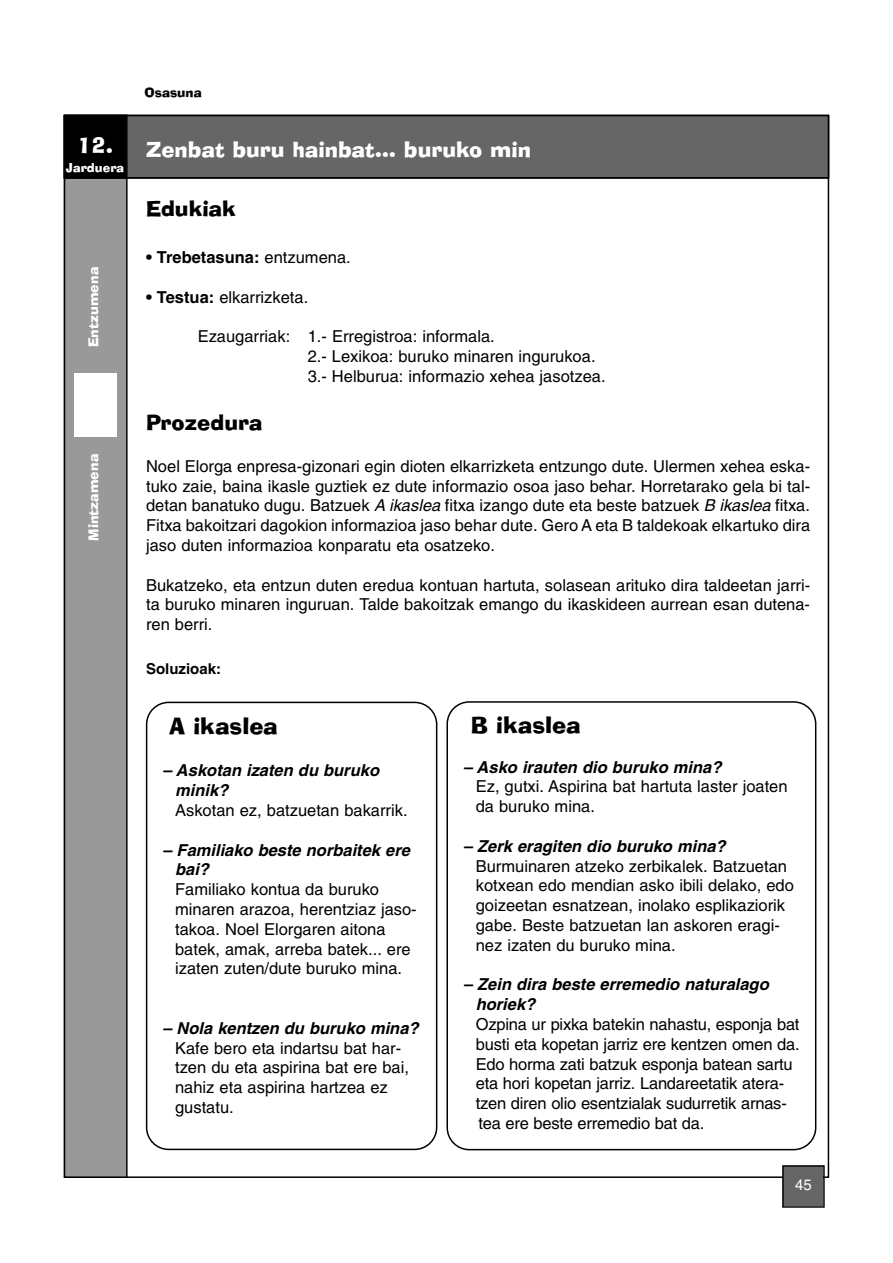
<style>
.page{position:relative;width:893px;height:1263px;background:#fff}
.page>*{position:absolute;margin:0;border:0;box-sizing:border-box;transform-origin:0 0}
.t1{font:22.5px "Ad Lib BT";color:#000}
.t2{font:21px "Ad Lib BT";color:#fff}
.t3{font:21px "Ad Lib BT";color:#000}
.t4{font:16.5px/19.8px "Helvetica";color:#000}
.t5{font:italic 700 16.5px/19.8px "Helvetica";color:#000}
.t6{font:700 16.5px "Helvetica";color:#000}
.t7{font:700 15px "Helvetica";color:#000}
.t8{font:15px "Helvetica";color:#fff}
.t9{font:13.5px "Ad Lib BT";color:#fff}
.t10{font:12.75px "Ad Lib BT";color:#000}
.t11{font:12px "Ad Lib BT";color:#fff}
.s1{font-weight:400}
.s2{font-weight:700}
.s3{font-style:italic}
</style>
<div class="page">
<div style="left:65px;top:116px;width:61px;height:1060px;background:#999"></div>
<div style="left:64px;top:115px;width:64px;height:1063px;border:2px solid #000"></div>
<div style="left:784px;top:1167px;width:39px;height:39px;background:#666"></div>
<div style="left:782px;top:1165px;width:43px;height:43px;border:2px solid #000"></div>
<div style="left:65px;top:116px;width:763px;height:61px;background:#666"></div>
<div style="left:64px;top:115px;width:765px;height:64px;border:2px solid #000"></div>
<div style="left:65px;top:116px;width:61px;height:61px;background:#000"></div>
<div style="left:64px;top:115px;width:64px;height:64px;border:2px solid #000"></div>
<div style="left:74px;top:373px;width:43px;height:64px;background:#fff"></div>
<svg style="left:146px;top:702px;width:291px;height:448px"></svg>
<svg style="left:446px;top:701px;width:370px;height:449px"></svg>
<p class="t10" style="left:145px;top:88px;width:59px">Osasuna</p>
<p class="t2" style="left:77px;top:142px;width:456px">12. Zenbat buru hainbat... buruko min</p>
<p class="t11" style="left:66px;top:163px;width:60px">Jarduera</p>
<p class="t9" style="left:88px;top:347px;width:82px;rotate:-90deg">Entzumena</p>
<p class="t9" style="left:88px;top:541px;width:89px;rotate:-90deg">Mintzamena</p>
<p class="t3" style="left:146px;top:201px;width:91px">Edukiak</p>
<p class="t6" style="left:146px;top:251px;width:206px">• Trebetasuna: <span class="s1">entzumena.</span></p>
<p class="t4" style="left:146px;top:288px;width:164px"><span class="s2">• Testua:</span> elkarrizketa.</p>
<p class="t4" style="left:308px;top:328px;width:299px;text-indent:-110px">Ezaugarriak: 1.- Erregistroa: informala.<br>2.- Lexikoa: buruko minaren ingurukoa.<br>3.- Helburua: informazio xehea jasotzea.</p>
<p class="t3" style="left:146px;top:415px;width:118px">Prozedura</p>
<p class="t4" style="left:146px;top:458px;width:666px;text-align:justify">Noel Elorga enpresa-gizonari egin dioten elkarrizketa entzungo dute. Ulermen xehea eska&shy;tuko zaie, baina ikasle guztiek ez dute informazio osoa jaso behar. Horretarako gela bi tal&shy;detan banatuko dugu. Batzuek <span class="s3">A ikaslea</span> fitxa izango dute eta beste batzuek <span class="s3">B ikaslea</span> fitxa.<br>Fitxa bakoitzari dagokion informazioa jaso behar dute. Gero A eta B taldekoak elkartuko dira jaso duten informazioa konparatu eta osatzeko.</p>
<p class="t4" style="left:146px;top:576px;width:666px;text-align:justify">Bukatzeko, eta entzun duten eredua kontuan hartuta, solasean arituko dira taldeetan jarri&shy;ta buruko minaren inguruan. Talde bakoitzak emango du ikaskideen aurrean esan dutena&shy;ren berri.</p>
<p class="t7" style="left:146px;top:663px;width:77px">Soluzioak:</p>
<h1 class="t1" style="left:170px;top:718px;width:110px">A ikaslea</h1>
<p class="t5" style="left:175px;top:762px;width:205px;text-indent:-13px">– Askotan izaten du buruko minik?</p>
<p class="t4" style="left:175px;top:802px;width:234px">Askotan ez, batzuetan bakarrik.</p>
<p class="t5" style="left:175px;top:841px;width:236px;text-indent:-13px">– Familiako beste norbaitek ere bai?</p>
<p class="t4" style="left:175px;top:881px;width:243px">Familiako kontua da buruko minaren arazoa, herentziaz jaso&shy;takoa. Noel Elorgaren aitona batek, amak, arreba batek... ere izaten zuten/dute buruko mina.</p>
<p class="t5" style="left:162px;top:1019px;width:258px">– Nola kentzen du buruko mina?</p>
<p class="t4" style="left:175px;top:1039px;width:235px">Kafe bero eta indartsu bat har&shy;tzen du eta aspirina bat ere bai, nahiz eta aspirina hartzea ez gustatu.</p>
<h1 class="t1" style="left:471px;top:716px;width:112px">B ikaslea</h1>
<p class="t5" style="left:463px;top:758px;width:260px">– Asko irauten dio buruko mina?</p>
<p class="t4" style="left:476px;top:778px;width:313px">Ez, gutxi. Aspirina bat hartuta laster joaten da buruko mina.</p>
<p class="t5" style="left:463px;top:837px;width:264px">– Zerk eragiten dio buruko mina?</p>
<p class="t4" style="left:476px;top:857px;width:320px">Burmuinaren atzeko zerbikalek. Batzuetan kotxean edo mendian asko ibili delako, edo goizeetan esnatzean, inolako esplikaziorik gabe. Beste batzuetan lan askoren eragi&shy;nez izaten du buruko mina.</p>
<p class="t5" style="left:476px;top:976px;width:294px;text-indent:-13px">– Zein dira beste erremedio naturalago horiek?</p>
<p class="t4" style="left:476px;top:1016px;width:326px">Ozpina ur pixka batekin nahastu, esponja bat busti eta kopetan jarriz ere kentzen omen da.<br>Edo horma zati batzuk esponja batean sartu eta hori kopetan jarriz. Landareetatik atera&shy;tzen diren olio esentzialak sudurretik arnas&shy;tea ere beste erremedio bat da.</p>
<p class="t8" style="left:795px;top:1179px;width:18px">45</p>
</div>
